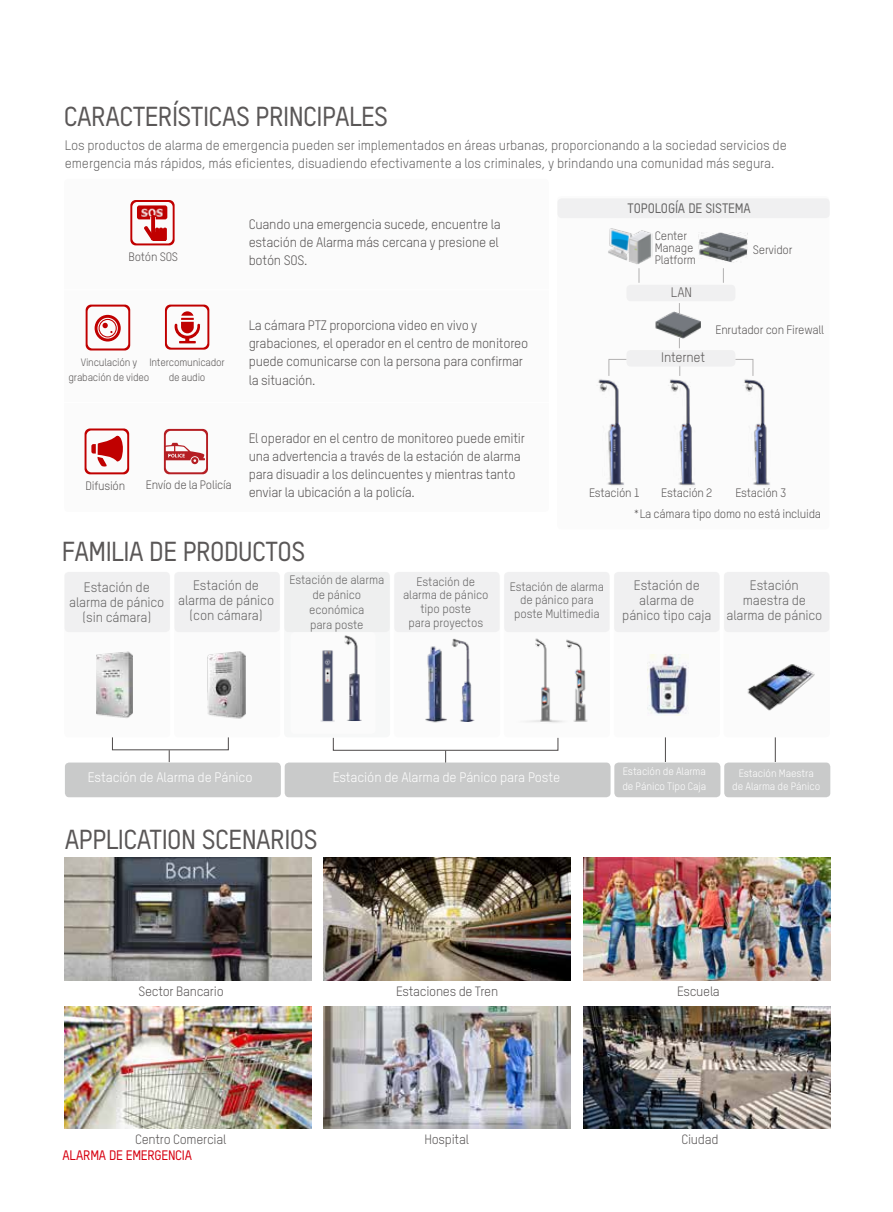
<style>
.page{position:relative;width:893px;height:1212px;background:#fff}
.page>*{position:absolute;margin:0;border:0;box-sizing:border-box;transform-origin:0 0}
.t1{font:500 27px "TSTARPRO";letter-spacing:-.02em;color:#5a5757}
.t2{font:13.5px/18px "TSTARPRO";letter-spacing:-.02em;color:#5a5757}
.t3{font:13.5px/15px "TSTARPRO";letter-spacing:-.01em;color:#666565;text-align:center}
.t4{font:13.5px "TSTARPRO";letter-spacing:-.01em;color:#fff}
.t5{font:500 13.5px "TSTARPRO";letter-spacing:-.02em;color:#d70010}
.t6{font:500 13.5px "TSTARPRO";letter-spacing:-.01em;color:#666565}
.t7{font:13.2px "TSTARPRO";letter-spacing:-.02em;color:#5a5757}
.t8{font:12px/12px "TSTARPRO";letter-spacing:-.02em;color:#5a5757}
.t9{font:12px/15.3px "TSTARPRO";letter-spacing:-.01em;color:#666565;text-align:center}
.t10{font:10.5px/15px "TSTARPRO";letter-spacing:-.01em;color:#fff}
.t11{font:10.5px/15px "TSTARPRO";letter-spacing:-.02em;color:#5a5757;text-align:center}
</style>
<div class="page">
<div style="left:64px;top:179px;width:485px;height:333px;background:#fbfbfb;border-radius:4px"></div>
<div style="left:724px;top:572px;width:106px;height:165px;background:#fbfbfb;border-radius:4px"></div>
<div style="left:614px;top:572px;width:106px;height:165px;background:#fbfbfb;border-radius:4px"></div>
<div style="left:504px;top:572px;width:106px;height:165px;background:#fbfbfb;border-radius:4px"></div>
<div style="left:394px;top:572px;width:106px;height:165px;background:#fbfbfb;border-radius:4px"></div>
<div style="left:284px;top:572px;width:106px;height:165px;background:#f7f8f8;border-radius:4px"></div>
<div style="left:174px;top:572px;width:106px;height:165px;background:#fbfbfb;border-radius:4px"></div>
<div style="left:64px;top:572px;width:106px;height:165px;background:#fbfbfb;border-radius:4px"></div>
<div style="left:65px;top:572px;width:105px;height:60px;background:#f0f0f1;border-radius:4px"></div>
<div style="left:174px;top:572px;width:106px;height:60px;background:#f0f0f1;border-radius:4px"></div>
<div style="left:284px;top:572px;width:106px;height:60px;background:#eeefef;border-radius:4px"></div>
<div style="left:394px;top:572px;width:106px;height:60px;background:#f0f0f1;border-radius:4px"></div>
<div style="left:504px;top:572px;width:106px;height:60px;background:#f0f0f1;border-radius:4px"></div>
<div style="left:614px;top:572px;width:105px;height:60px;background:#f0f0f1;border-radius:4px"></div>
<div style="left:724px;top:572px;width:105px;height:60px;background:#f0f0f1;border-radius:4px"></div>
<div style="left:557px;top:196px;width:272px;height:333px;background:#fbfbfb;border-radius:4px"></div>
<div style="left:557px;top:198px;width:273px;height:20px;background:#f0f0f1;border-radius:4px"></div>
<div style="left:65px;top:762px;width:216px;height:35px;background:#c9caca;border-radius:4px"></div>
<div style="left:285px;top:762px;width:325px;height:35px;background:#c9caca;border-radius:4px"></div>
<div style="left:614px;top:762px;width:106px;height:35px;background:#c9caca;border-radius:4px"></div>
<div style="left:724px;top:762px;width:106px;height:35px;background:#c9caca;border-radius:4px"></div>
<img style="left:96px;top:651px;width:36px;height:67px">
<img style="left:208px;top:651px;width:38px;height:67px">
<div style="left:291px;top:632px;width:85px;height:102px;background:#fbfbfb;border-radius:4px"></div>
<img style="left:344px;top:635px;width:9px;height:3px">
<img style="left:321px;top:638px;width:41px;height:84px">
<img style="left:425px;top:639px;width:50px;height:84px">
<img style="left:530px;top:638px;width:11px;height:84px">
<img style="left:541px;top:639px;width:47px;height:84px">
<img style="left:747px;top:664px;width:68px;height:47px">
<svg style="left:169px;top:750px;width:1px;height:12px"></svg>
<svg style="left:665px;top:737px;width:1px;height:25px"></svg>
<svg style="left:775px;top:737px;width:1px;height:25px"></svg>
<div style="left:112px;top:737px;width:117px;height:13px;border:1px solid #4d4949"></div>
<div style="left:333px;top:737px;width:225px;height:14px;border:1px solid #4d4949"></div>
<img style="left:598px;top:379px;width:26px;height:107px">
<img style="left:669px;top:379px;width:26px;height:107px">
<img style="left:744px;top:379px;width:26px;height:107px">
<svg style="left:130px;top:200px;width:45px;height:45px"></svg>
<svg style="left:86px;top:305px;width:44px;height:45px"></svg>
<svg style="left:165px;top:305px;width:44px;height:45px"></svg>
<svg style="left:85px;top:428px;width:44px;height:46px"></svg>
<svg style="left:164px;top:429px;width:44px;height:45px"></svg>
<div style="left:626px;top:285px;width:109px;height:16px;background:#f0f0f1;border-radius:4px"></div>
<img style="left:608px;top:228px;width:45px;height:36px">
<img style="left:699px;top:253px;width:48px;height:10px">
<img style="left:699px;top:232px;width:49px;height:21px">
<svg style="left:639px;top:268px;width:1px;height:15px"></svg>
<svg style="left:723px;top:268px;width:1px;height:15px"></svg>
<svg style="left:735px;top:359px;width:19px;height:17px"></svg>
<svg style="left:608px;top:359px;width:18px;height:17px"></svg>
<hr style="left:62px;top:290px;width:492px;height:1px;background:#fff">
<hr style="left:60px;top:402px;width:493px;height:1px;background:#fff">
<img style="left:584px;top:858px;width:246px;height:122px">
<img style="left:65px;top:858px;width:247px;height:122px">
<img style="left:64px;top:1006px;width:247px;height:122px">
<img style="left:584px;top:1006px;width:246px;height:122px">
<img style="left:324px;top:858px;width:246px;height:122px">
<img style="left:323px;top:1006px;width:247px;height:122px">
<img style="left:655px;top:311px;width:46px;height:28px">
<div style="left:626px;top:350px;width:109px;height:17px;background:#f0f0f1;border-radius:4px"></div>
<img style="left:648px;top:655px;width:39px;height:60px">
<h1 class="t1" style="left:64px;top:98px;width:326px">CARACTERÍSTICAS PRINCIPALES</h1>
<p class="t3" style="left:65px;top:135px;width:723px;line-height:18px;text-align:left">Los productos de alarma de emergencia pueden ser implementados en áreas urbanas, proporcionando a la sociedad servicios de emergencia más rápidos, más eficientes, disuadiendo efectivamente a los criminales, y brindando una comunidad más segura.</p>
<p class="t8" style="left:128px;top:250px;width:51px">Botón SOS</p>
<p class="t2" style="left:249px;top:215px;width:254px">Cuando una emergencia sucede, encuentre la estación de Alarma más cercana y presione el botón SOS.</p>
<p class="t11" style="left:69px;top:354px;width:82px">Vinculación y grabación de video</p>
<p class="t11" style="left:149px;top:355px;width:77px">Intercomunicador de audio</p>
<p class="t2" style="left:249px;top:315px;width:281px">La cámara PTZ proporciona video en vivo y grabaciones, el operador en el centro de monitoreo puede comunicarse con la persona para confirmar</p>
<p class="t2" style="left:249px;top:371px;width:68px">la situación.</p>
<p class="t8" style="left:85px;top:480px;width:41px">Difusión</p>
<p class="t8" style="left:146px;top:478px;width:88px">Envío de la Policía</p>
<p class="t2" style="left:249px;top:428px;width:278px">El operador en el centro de monitoreo puede emitir una advertencia a través de la estación de alarma para disuadir a los delincuentes y mientras tanto enviar la ubicación a la policía.</p>
<h1 class="t1" style="left:62px;top:533px;width:245px">FAMILIA DE PRODUCTOS</h1>
<p class="t6" style="left:628px;top:199px;width:125px">TOPOLOGÍA DE SISTEMA</p>
<p class="t8" style="left:655px;top:229px;width:43px">Center<br>Manage<br>Platform</p>
<p class="t2" style="left:671px;top:283px;width:23px">LAN</p>
<p class="t2" style="left:661px;top:347px;width:45px">Internet</p>
<p class="t8" style="left:753px;top:243px;width:41px">Servidor</p>
<p class="t8" style="left:715px;top:323px;width:110px">Enrutador con Firewall</p>
<p class="t8" style="left:589px;top:486px;width:53px">Estación 1</p>
<p class="t8" style="left:661px;top:486px;width:53px">Estación 2</p>
<p class="t8" style="left:735px;top:486px;width:53px">Estación 3</p>
<p class="t8" style="left:633px;top:507px;width:189px">*La cámara tipo domo no está incluida</p>
<p class="t9" style="left:289px;top:571px;width:96px">Estación de alarma de pánico económica<br>para poste</p>
<p class="t9" style="left:403px;top:574px;width:87px;line-height:13.8px">Estación de alarma de pánico tipo poste<br>para proyectos</p>
<p class="t9" style="left:510px;top:579px;width:96px;line-height:13.5px">Estación de alarma de pánico para poste Multimedia</p>
<p class="t3" style="left:69px;top:579px;width:97px">Estación de alarma de pánico (sin cámara)</p>
<p class="t3" style="left:622px;top:577px;width:91px">Estación de alarma de pánico tipo caja</p>
<p class="t3" style="left:178px;top:577px;width:98px">Estación de alarma de pánico (con cámara)</p>
<p class="t3" style="left:726px;top:577px;width:98px">Estación maestra de alarma de pánico</p>
<p class="t4" style="left:88px;top:768px;width:166px">Estación de Alarma de Pánico</p>
<p class="t10" style="left:622px;top:763px;width:85px">Estación de Alarma de Pánico Tipo Caja</p>
<p class="t10" style="left:732px;top:766px;width:89px;line-height:13.5px;text-align:center">Estación Maestra de Alarma de Pánico</p>
<p class="t4" style="left:333px;top:769px;width:229px">Estación de Alarma de Pánico para Poste</p>
<h1 class="t1" style="left:65px;top:821px;width:254px">APPLICATION SCENARIOS</h1>
<p class="t7" style="left:138px;top:983px;width:87px">Sector Bancario</p>
<p class="t7" style="left:396px;top:983px;width:104px">Estaciones de Tren</p>
<p class="t7" style="left:677px;top:983px;width:44px">Escuela</p>
<p class="t7" style="left:135px;top:1131px;width:93px">Centro Comercial</p>
<p class="t7" style="left:681px;top:1131px;width:39px">Ciudad</p>
<p class="t7" style="left:424px;top:1131px;width:46px">Hospital</p>
<p class="t5" style="left:63px;top:1146px;width:131px">ALARMA DE EMERGENCIA</p>
</div>
